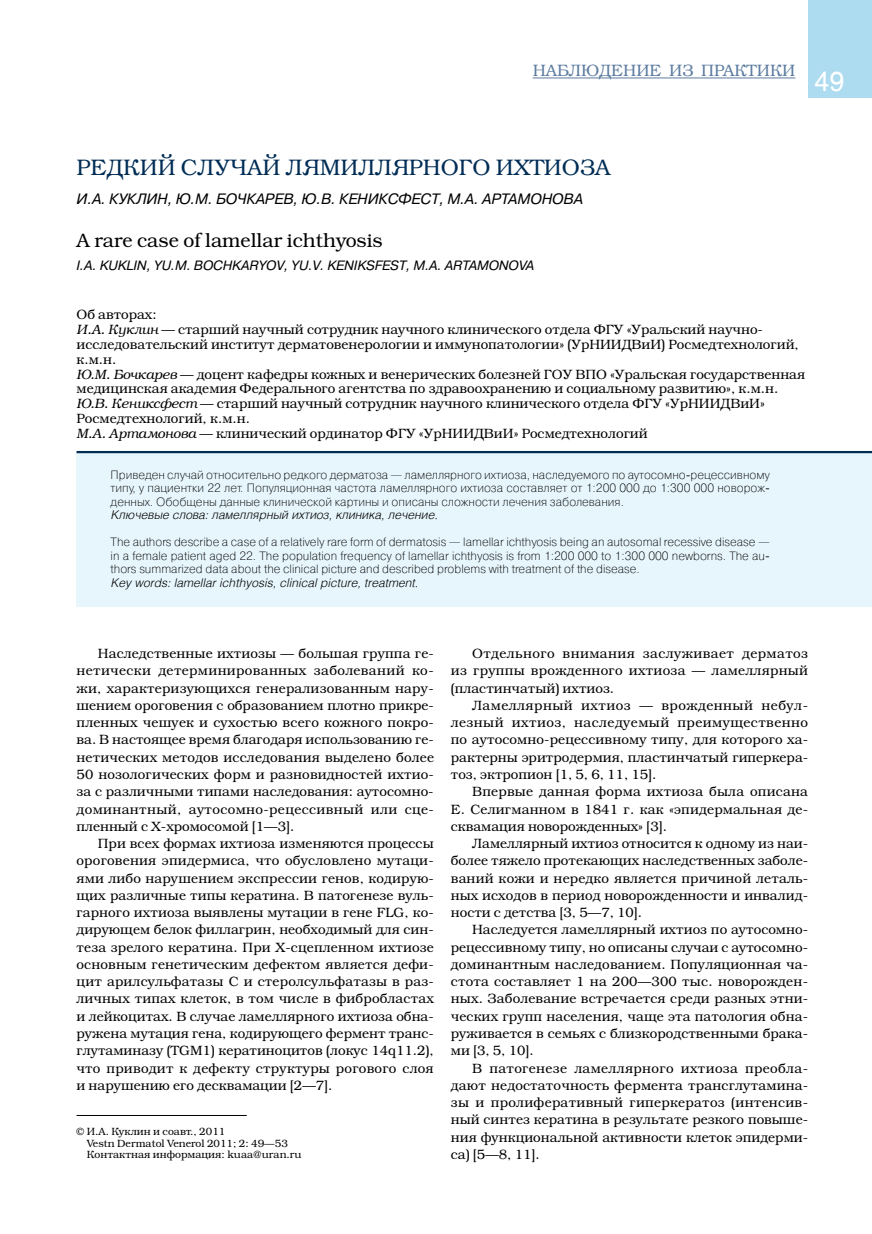
<style>
.page{position:relative;width:872px;height:1234px;background:#fff}
.page>*{position:absolute;margin:0;border:0;box-sizing:border-box;transform-origin:0 0}
.t1{font:27px "Helios";color:#fff}
.t2{font:300 22.5px "Bookman C";color:#002d56}
.t3{font:300 19.5px "Bookman C";color:#000}
.t4{font:300 16.5px "Bookman C";color:#5c7ca0}
.t5{font:italic 15px "Pragmatica C";letter-spacing:-.01em;color:#000}
.t6{font:300 13.5px/17.2px "Bookman C";color:#000;text-align:justify}
.t7{font:italic 13.5px "Pragmatica C";letter-spacing:-.01em;color:#000}
.t8{font:12px/13.5px "Pragmatica Light C";color:#000;text-align:justify}
.t9{font:italic 300 12px "Helios";color:#000}
.t10{font:300 10.5px/11.6px "Bookman C";color:#000}
.s1{font-style:italic}
</style>
<div class="page">
<div style="left:808px;top:0;width:64px;height:98px;background:#addbf0"></div>
<hr style="left:532px;top:77px;width:263px;height:1px;background:#5c7ca0">
<hr style="left:77px;top:1114px;width:170px;height:1px;background:#000">
<div style="left:77px;top:452px;width:795px;height:154px;background:#e7f6fd"></div>
<hr style="left:77px;top:451px;width:795px;height:2px;background:#002d56">
<p class="t4" style="left:532px;top:61px;width:264px">НАБЛЮДЕНИЕ ИЗ ПРАКТИКИ</p>
<h1 class="t1" style="left:814px;top:67px;width:32px">49</h1>
<h2 class="t2" style="left:77px;top:154px;width:535px">РЕДКИЙ СЛУЧАЙ ЛЯМИЛЛЯРНОГО ИХТИОЗА</h2>
<p class="t5" style="left:77px;top:190px;width:171px">И.А. КУКЛИН, Ю.М. БОЧКА</p>
<p class="t5" style="left:265px;top:190px;width:319px">РЕВ, Ю.В. КЕНИКСФЕСТ, М.А. АРТАМОНОВА</p>
<h3 class="t3" style="left:77px;top:228px;width:308px">A rare case of lamellar ichthyosis</h3>
<p class="t7" style="left:77px;top:258px;width:147px">I.A. KUKLIN, YU.M. BOCHKA</p>
<p class="t7" style="left:249px;top:258px;width:285px">RYOV, YU.V. KENIKSFEST, M.A. ARTAMONOVA</p>
<p class="t6" style="left:77px;top:307px;width:730px;line-height:14.9px;text-align:left">Об авторах:<br><span class="s1">И.А. Куклин</span> — старший научный сотрудник научного клинического отдела ФГУ «Уральский научно&shy;исследовательский институт дерматовенерологии и иммунопатологии» (УрНИИДВиИ) Росмедтехнологий, к.м.н.<br><span class="s1">Ю.М. Бочкарев</span> — доцент кафедры кожных и венерических болезней ГОУ ВПО «Уральская государственная медицинская академия Федерального агентства по здравоохранению и социальному развитию», к.м.н.<br><span class="s1">Ю.В. Кениксфест</span> — старший научный сотрудник научного клинического отдела ФГУ «УрНИИДВиИ» Росмедтехнологий, к.м.н.<br><span class="s1">М.А. Артамонова</span> — клинический ординатор ФГУ «УрНИИДВиИ» Росмедтехнологий</p>
<p class="t8" style="left:111px;top:467px;width:661px">Приведен случай относительно редкого дерматоза — ламеллярного ихтиоза, наследуемого по аутосомно-рецессивному типу, у пациентки 22 лет. Популяционная частота ламеллярного ихтиоза составляет от 1:200 000 до 1:300 000 новорож&shy;денных. Обобщены данные клинической картины и описаны сложности лечения заболевания.</p>
<p class="t9" style="left:111px;top:508px;width:329px">Ключевые слова: ламеллярный ихтиоз, клиника, лечение.</p>
<p class="t8" style="left:111px;top:535px;width:661px">The authors describe a case of a relatively rare form of dermatosis — lamellar ichthyosis being an autosomal recessive disease — in a female patient aged 22. The population frequency of lamellar ichthyosis is from 1:200 000 to 1:300 000 newborns. The au&shy;thors summarized data about the clinical picture and described problems with treatment of the disease.</p>
<p class="t9" style="left:111px;top:575px;width:309px">Key words: lamellar ichthyosis, clinical picture, treatment.</p>
<p class="t6" style="left:77px;top:644px;width:359px;text-indent:21px">Наследственные ихтиозы — большая группа ге&shy;нетически детерминированных заболеваний ко&shy;жи, характеризующихся генерализованным нару&shy;шением ороговения с образованием плотно прикре&shy;пленных чешуек и сухостью всего кожного покро&shy;ва. В настоящее время благодаря использованию ге&shy;нетических методов исследования выделено более 50 нозологических форм и разновидностей ихтио&shy;за с различными типами наследования: аутосомно&shy;доминантный, аутосомно-рецессивный или сце&shy;пленный с Х-хромосомой [1—3].</p>
<p class="t6" style="left:77px;top:834px;width:359px;text-indent:21px">При всех формах ихтиоза изменяются процессы ороговения эпидермиса, что обусловлено мутаци&shy;ями либо нарушением экспрессии генов, кодирую&shy;щих различные типы кератина. В патогенезе вуль&shy;гарного ихтиоза выявлены мутации в гене FLG, ко&shy;дирующем белок филлагрин, необходимый для син&shy;теза зрелого кератина. При Х-сцепленном ихтиозе основным генетическим дефектом является дефи&shy;цит арилсульфатазы С и стеролсульфатазы в раз&shy;личных типах клеток, в том числе в фибробластах и лейкоцитах. В случае ламеллярного ихтиоза обна&shy;ружена мутация гена, кодирующего фермент транс&shy;глутаминазу (TGM1) кератиноцитов (локус 14q11.2), что приводит к дефекту структуры рогового слоя и нарушению его десквамации [2—7].</p>
<p class="t10" style="left:87px;top:1125px;width:216px;text-indent:-10px">© И.А. Куклин и соавт., 2011<br>Vestn Dermatol Venerol 2011; 2: 49—53<br>Контактная информация: kuaa@uran.ru</p>
<p class="t6" style="left:451px;top:644px;width:359px;text-indent:21px">Отдельного внимания заслуживает дерматоз из группы врожденного ихтиоза — ламеллярный (пластинчатый) ихтиоз.</p>
<p class="t6" style="left:451px;top:696px;width:359px;text-indent:21px">Ламеллярный ихтиоз — врожденный небул&shy;лезный ихтиоз, наследуемый преимущественно по аутосомно-рецессивному типу, для которого ха&shy;рактерны эритродермия, пластинчатый гиперкера&shy;тоз, эктропион [1, 5, 6, 11, 15].</p>
<p class="t6" style="left:451px;top:782px;width:359px;text-indent:21px">Впервые данная форма ихтиоза была описана Е. Селигманном в 1841 г. как «эпидермальная де&shy;сквамация новорожденных» [3].</p>
<p class="t6" style="left:451px;top:834px;width:359px;text-indent:21px">Ламеллярный ихтиоз относится к одному из наи&shy;более тяжело протекающих наследственных заболе&shy;ваний кожи и нередко является причиной леталь&shy;ных исходов в период новорожденности и инвалид&shy;ности с детства [3, 5—7, 10].</p>
<p class="t6" style="left:451px;top:920px;width:359px;text-indent:21px">Наследуется ламеллярный ихтиоз по аутосомно&shy;рецессивному типу, но описаны случаи с аутосомно&shy;доминантным наследованием. Популяционная ча&shy;стота составляет 1 на 200—300 тыс. новорожден&shy;ных. Заболевание встречается среди разных этни&shy;ческих групп населения, чаще эта патология обна&shy;руживается в семьях с близкородственными брака&shy;ми [3, 5, 10].</p>
<p class="t6" style="left:451px;top:1058px;width:359px;text-indent:21px">В патогенезе ламеллярного ихтиоза преобла&shy;дают недостаточность фермента трансглутамина&shy;зы и пролиферативный гиперкератоз (интенсив&shy;ный синтез кератина в результате резкого повыше&shy;ния функциональной активности клеток эпидерми&shy;са) [5—8, 11].</p>
</div>
